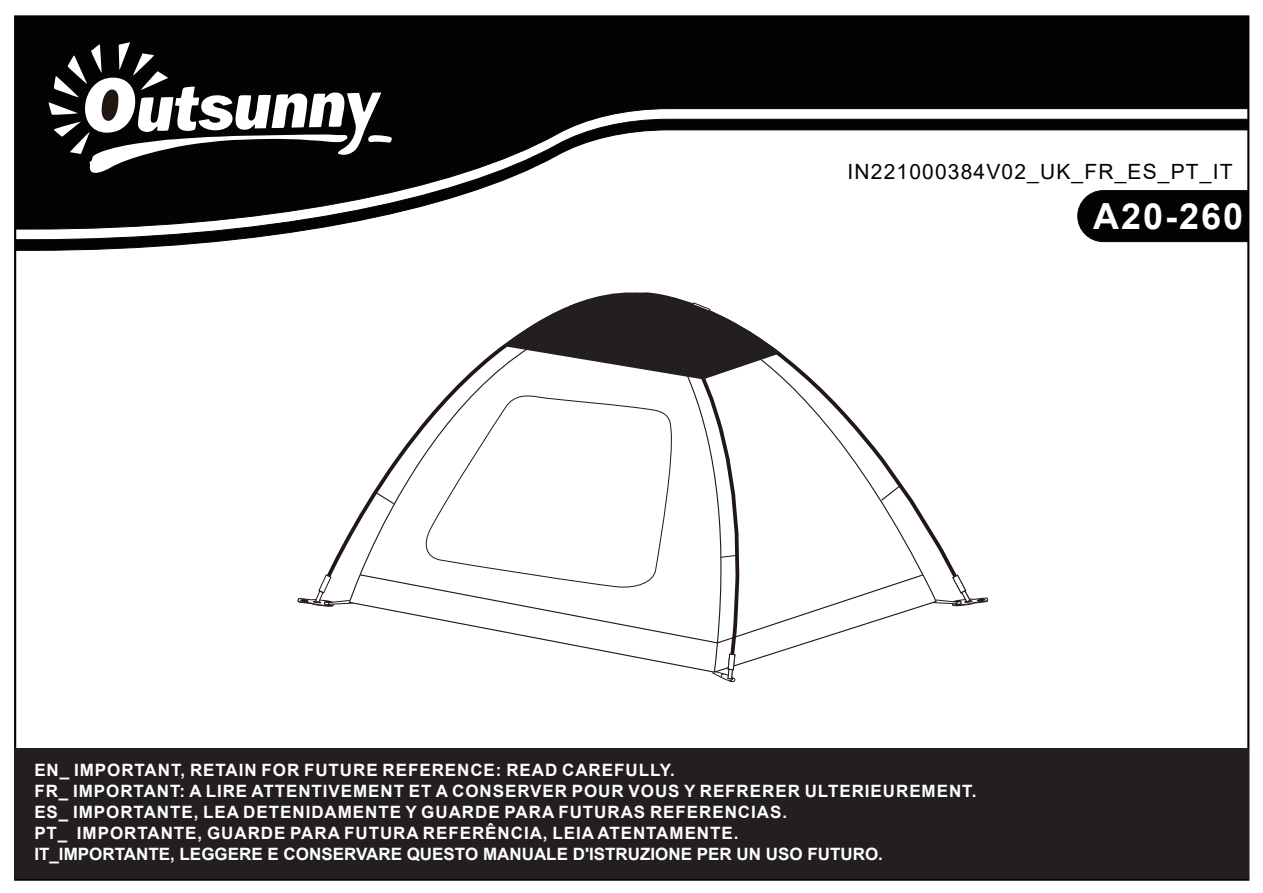
<style>
.page{position:relative;width:1263px;height:893px;background:#fff}
.page>*{position:absolute;margin:0;border:0;box-sizing:border-box;transform-origin:0 0}
.t1{font:700 36px "Arial";letter-spacing:.055em;color:#fff}
.t2{font:21px "Arial";letter-spacing:.055em;color:#030303}
.t3{font:700 16.95px/21px "Arial";letter-spacing:.055em;color:#fff}
</style>
<div class="page">
<div style="left:14px;top:16px;width:1235px;height:102px;background:#030303"></div>
<svg style="left:14px;top:118px;width:1235px;height:133px"></svg>
<svg style="left:49px;top:42px;width:345px;height:137px"></svg>
<svg style="left:1077px;top:190px;width:172px;height:52px;background:#0c0c0c"></svg>
<svg style="left:932px;top:575px;width:56px;height:32px"></svg>
<svg style="left:298px;top:575px;width:55px;height:32px"></svg>
<svg style="left:359px;top:292px;width:565px;height:391px"></svg>
<div style="left:15px;top:748px;width:1233px;height:130px;background:#231f20"></div>
<p class="t2" style="left:848px;top:157px;width:386px">IN221000384V02_UK_FR_ES_PT_IT</p>
<h1 class="t1" style="left:1093px;top:191px;width:151px">A20-260</h1>
<p class="t3" style="left:34px;top:760px;width:943px">EN_ IMPORTANT, RETAIN FOR FUTURE REFERENCE: READ CAREFULLY.<br>FR_ IMPORTANT: A LIRE ATTENTIVEMENT ET A CONSERVER POUR VOUS Y REFRERER ULTERIEUREMENT.<br>ES_ IMPORTANTE, LEA DETENIDAMENTE Y GUARDE PARA FUTURAS REFERENCIAS.<br>PT_ IMPORTANTE, GUARDE PARA FUTURA REFERÊNCIA, LEIA ATENTAMENTE.<br>IT_IMPORTANTE, LEGGERE E CONSERVARE QUESTO MANUALE D'ISTRUZIONE PER UN USO FUTURO.</p>
</div>
